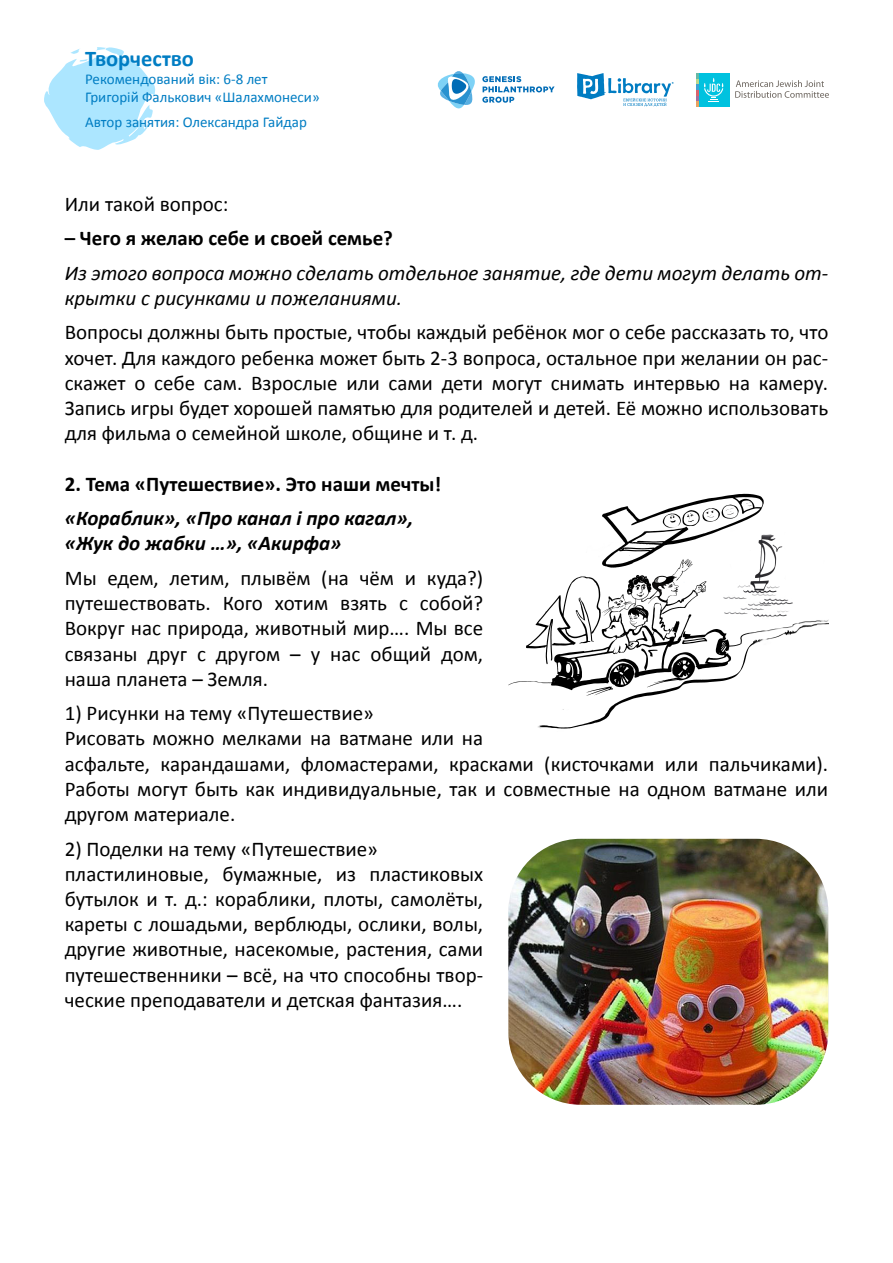
<style>
.page{position:relative;width:893px;height:1263px;background:#fff}
.page>*{position:absolute;margin:0;border:0;box-sizing:border-box;transform-origin:0 0}
.t1{font:700 22.5px "Calibri";color:#007dc3}
.t2{font:21px/25.2px "Calibri";color:#000;text-align:justify}
.t3{font:italic 21px/25.2px "Calibri";color:#000}
.t4{font:700 21px "Calibri";color:#000}
.t5{font:italic 700 21px/25.2px "Calibri";color:#000}
.t6{font:15px/18px "Calibri";color:#007dc3}
</style>
<div class="page">
<img style="left:508px;top:493px;width:320px;height:236px">
<svg style="left:44px;top:47px;width:112px;height:103px"></svg>
<div style="left:698px;top:73px;width:31px;height:33px;background:#00c2df"></div>
<svg style="left:704px;top:78px;width:19px;height:24px"></svg>
<svg style="left:696px;top:73px;width:2px;height:33px"></svg>
<svg style="left:735px;top:80px;width:94px;height:18px"></svg>
<svg style="left:437px;top:71px;width:118px;height:38px"></svg>
<svg style="left:577px;top:73px;width:97px;height:33px"></svg>
<img style="left:508px;top:839px;width:320px;height:266px">
<p class="t1" style="left:85px;top:44px;width:111px">Творчество</p>
<p class="t6" style="left:85px;top:70px;width:236px">Рекомендований вік: 6-8 лет<br>Григорiй Фалькович «Шалахмонеси»</p>
<p class="t6" style="left:85px;top:113px;width:223px">Автор занятия: Олександра Гайдар</p>
<p class="t2" style="left:65px;top:191px;width:165px">Или такой вопрос:</p>
<p class="t4" style="left:65px;top:225px;width:330px">– Чего я желаю себе и своей семье?</p>
<p class="t3" style="left:65px;top:259px;width:765px">Из этого вопроса можно сделать отдельное занятие, где дети могут делать от&shy;крытки с рисунками и пожеланиями.</p>
<p class="t2" style="left:65px;top:320px;width:765px">Вопросы должны быть простые, чтобы каждый ребёнок мог о себе рассказать то, что хочет. Для каждого ребенка может быть 2-3 вопроса, остальное при желании он рас&shy;скажет о себе сам. Взрослые или сами дети могут снимать интервью на камеру.<br>Запись игры будет хорошей памятью для родителей и детей. Её можно использовать для фильма о семейной школе, общине и т. д.</p>
<p class="t4" style="left:65px;top:470px;width:378px">2. Тема «Путешествие». Это наши мечты!</p>
<p class="t5" style="left:65px;top:506px;width:350px">«Кораблик», «Про канал і про кагал», «Жук до жабки …», «Акирфа»</p>
<p class="t2" style="left:65px;top:565px;width:420px">Мы едем, летим, плывём (на чём и куда?) путешествовать. Кого хотим взять с собой?<br>Вокруг нас природа, животный мир…. Мы все связаны друг с другом – у нас общий дом, наша планета – Земля.</p>
<p class="t2" style="left:65px;top:701px;width:765px;text-align:left">1) Рисунки на тему «Путешествие»<br>Рисовать можно мелками на ватмане или на<br>асфальте, карандашами, фломастерами, красками (кисточками или пальчиками).<br>Работы могут быть как индивидуальные, так и совместные на одном ватмане или другом материале.</p>
<p class="t2" style="left:65px;top:836px;width:420px;text-align:left">2) Поделки на тему «Путешествие» пластилиновые, бумажные, из пластиковых бутылок и т. д.: кораблики, плоты, самолёты, кареты с лошадьми, верблюды, ослики, волы, другие животные, насекомые, растения, сами путешественники – всё, на что способны твор&shy;ческие преподаватели и детская фантазия….</p>
</div>
